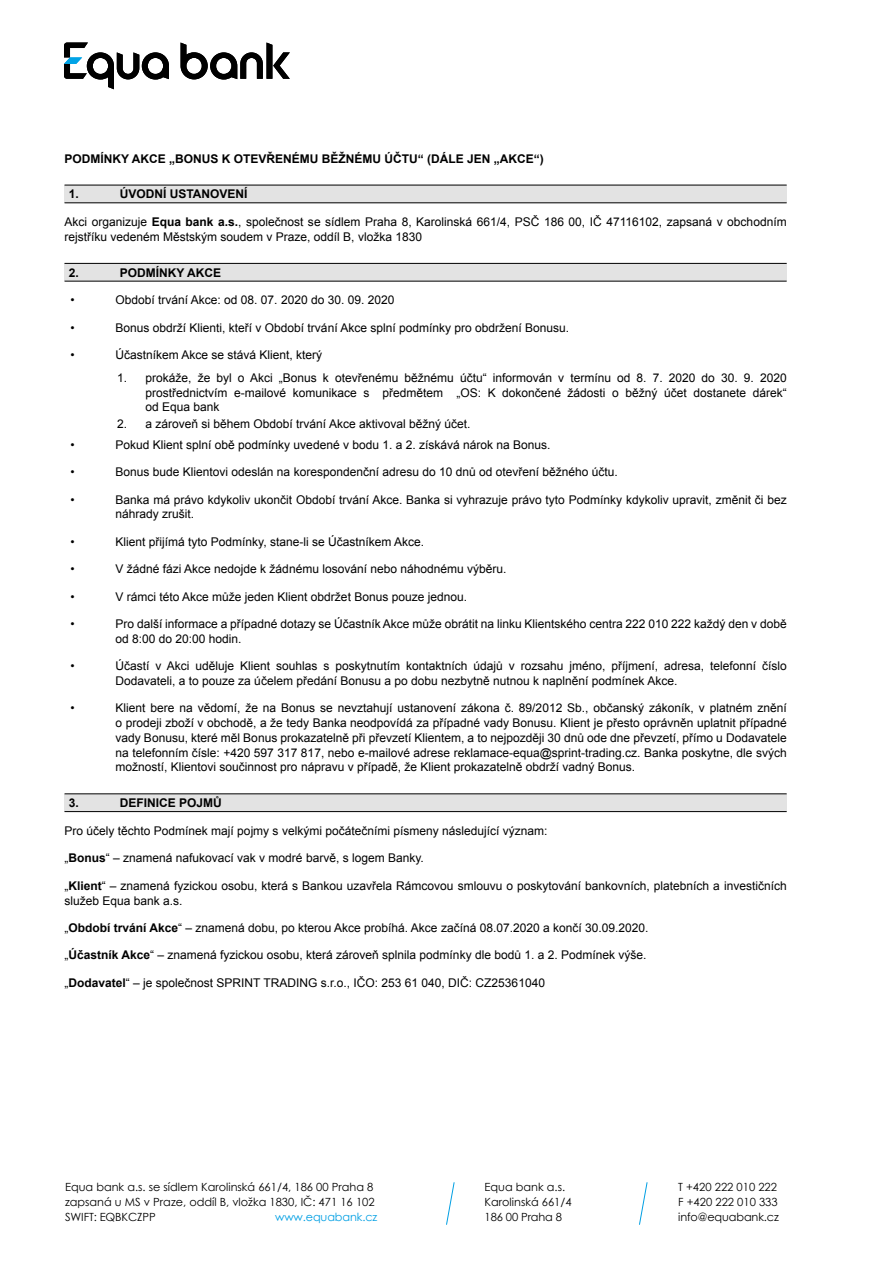
<style>
.page{position:relative;width:893px;height:1263px;background:#fff}
.page>*{position:absolute;margin:0;border:0;box-sizing:border-box;transform-origin:0 0}
.t1{font:12px/14.7px "Arial CE";color:#000}
.t2{font:700 12px "Arial CE";color:#000}
.t3{font:700 12px "Arial";color:#000}
.t4{font:11.25px/15px "Century Gothic";color:#000}
.t5{font:11.25px "Century Gothic";letter-spacing:-.01em;color:#009fe3}
.s1{font-weight:700}
</style>
<div class="page">
<svg style="left:446px;top:1182px;width:9px;height:43px"></svg>
<svg style="left:639px;top:1182px;width:9px;height:43px"></svg>
<svg style="left:181px;top:43px;width:109px;height:37px"></svg>
<svg style="left:64px;top:43px;width:105px;height:46px"></svg>
<div style="left:65px;top:185px;width:722px;height:18px;background:#e3e3e3"></div>
<hr style="left:65px;top:185px;width:722px;height:1px;background:#000">
<hr style="left:65px;top:202px;width:722px;height:1px;background:#000">
<div style="left:65px;top:263px;width:722px;height:18px;background:#e3e3e3"></div>
<hr style="left:65px;top:263px;width:722px;height:1px;background:#000">
<hr style="left:65px;top:281px;width:722px;height:1px;background:#000">
<div style="left:65px;top:794px;width:722px;height:18px;background:#e3e3e3"></div>
<hr style="left:65px;top:793px;width:722px;height:1px;background:#000">
<hr style="left:65px;top:811px;width:722px;height:1px;background:#000">
<p class="t2" style="left:65px;top:151px;width:481px">PODMÍNKY AKCE „BONUS K OTEVŘENÉMU BĚŽNÉMU ÚČTU“ (DÁLE JEN „AKCE“)</p>
<p class="t3" style="left:69px;top:186px;width:12px">1.</p>
<p class="t3" style="left:120px;top:186px;width:129px">ÚVODNÍ USTANOVENÍ</p>
<p class="t1" style="left:65px;top:215px;width:724px">Akci organizuje <span class="s1">Equa bank a.s.</span>, společnost se sídlem Praha 8, Karolinská 661/4, PSČ 186 00, IČ 47116102, zapsaná v obchodním rejstříku vedeném Městským soudem v Praze, oddíl B, vložka 1830</p>
<p class="t3" style="left:69px;top:264px;width:12px">2.</p>
<p class="t3" style="left:120px;top:264px;width:103px">PODMÍNKY AKCE</p>
<p class="t1" style="left:71px;top:293px;width:6px">•</p>
<p class="t1" style="left:116px;top:293px;width:280px">Období trvání Akce: od 08. 07. 2020 do 30. 09. 2020</p>
<p class="t1" style="left:71px;top:321px;width:6px">•</p>
<p class="t1" style="left:116px;top:321px;width:455px">Bonus obdrží Klienti, kteří v Období trvání Akce splní podmínky pro obdržení Bonusu.</p>
<p class="t1" style="left:71px;top:348px;width:6px">•</p>
<p class="t1" style="left:116px;top:348px;width:208px">Účastníkem Akce se stává Klient, který</p>
<p class="t1" style="left:146px;top:371px;width:643px;text-align:justify;text-indent:-28px">1. prokáže, že byl o Akci „Bonus k otevřenému běžnému účtu“ informován v termínu od 8. 7. 2020 do 30. 9. 2020 prostřednictvím e-mailové komunikace s předmětem „OS: K dokončené žádosti o běžný účet dostanete dárek“ od Equa bank</p>
<p class="t1" style="left:117px;top:416px;width:355px">2. a zároveň si během Období trvání Akce aktivoval běžný účet.</p>
<p class="t1" style="left:71px;top:437px;width:6px">•</p>
<p class="t1" style="left:116px;top:437px;width:436px">Pokud Klient splní obě podmínky uvedené v bodu 1. a 2. získává nárok na Bonus.</p>
<p class="t1" style="left:71px;top:465px;width:6px">•</p>
<p class="t1" style="left:116px;top:465px;width:504px">Bonus bude Klientovi odeslán na korespondenční adresu do 10 dnů od otevření běžného účtu.</p>
<p class="t1" style="left:71px;top:492px;width:6px">•</p>
<p class="t1" style="left:116px;top:492px;width:673px">Banka má právo kdykoliv ukončit Období trvání Akce. Banka si vyhrazuje právo tyto Podmínky kdykoliv upravit, změnit či bez náhrady zrušit.</p>
<p class="t1" style="left:71px;top:534px;width:6px">•</p>
<p class="t1" style="left:116px;top:534px;width:310px">Klient přijímá tyto Podmínky, stane-li se Účastníkem Akce.</p>
<p class="t1" style="left:71px;top:562px;width:6px">•</p>
<p class="t1" style="left:116px;top:562px;width:392px">V žádné fázi Akce nedojde k žádnému losování nebo náhodnému výběru.</p>
<p class="t1" style="left:71px;top:589px;width:6px">•</p>
<p class="t1" style="left:116px;top:589px;width:353px">V rámci této Akce může jeden Klient obdržet Bonus pouze jednou.</p>
<p class="t1" style="left:71px;top:617px;width:6px">•</p>
<p class="t1" style="left:116px;top:617px;width:673px">Pro další informace a případné dotazy se Účastník Akce může obrátit na linku Klientského centra 222 010 222 každý den v době od 8:00 do 20:00 hodin.</p>
<p class="t1" style="left:71px;top:659px;width:6px">•</p>
<p class="t1" style="left:116px;top:659px;width:673px">Účastí v Akci uděluje Klient souhlas s poskytnutím kontaktních údajů v rozsahu jméno, příjmení, adresa, telefonní číslo<br>Dodavateli, a to pouze za účelem předání Bonusu a po dobu nezbytně nutnou k naplnění podmínek Akce.</p>
<p class="t1" style="left:71px;top:701px;width:6px">•</p>
<p class="t1" style="left:116px;top:701px;width:673px;text-align:justify">Klient bere na vědomí, že na Bonus se nevztahují ustanovení zákona č. 89/2012 Sb., občanský zákoník, v platném znění o prodeji zboží v obchodě, a že tedy Banka neodpovídá za případné vady Bonusu. Klient je přesto oprávněn uplatnit případné vady Bonusu, které měl Bonus prokazatelně při převzetí Klientem, a to nejpozději 30 dnů ode dne převzetí, přímo u Dodavatele na telefonním čísle: +420 597 317 817, nebo e-mailové adrese reklamace-equa@sprint-trading.cz. Banka poskytne, dle svých možností, Klientovi součinnost pro nápravu v případě, že Klient prokazatelně obdrží vadný Bonus.</p>
<p class="t3" style="left:69px;top:795px;width:12px">3.</p>
<p class="t3" style="left:120px;top:795px;width:104px">DEFINICE POJMŮ</p>
<p class="t1" style="left:65px;top:823px;width:484px">Pro účely těchto Podmínek mají pojmy s velkými počátečními písmeny následující význam:</p>
<p class="t1" style="left:65px;top:851px;width:361px">„<span class="s1">Bonus</span>“ – znamená nafukovací vak v modré barvě, s logem Banky.</p>
<p class="t1" style="left:65px;top:878px;width:724px">„<span class="s1">Klient</span>“ – znamená fyzickou osobu, která s Bankou uzavřela Rámcovou smlouvu o poskytování bankovních, platebních a investičních služeb Equa bank a.s.</p>
<p class="t1" style="left:65px;top:921px;width:585px">„<span class="s1">Období trvání Akce</span>“ – znamená dobu, po kterou Akce probíhá. Akce začíná 08.07.2020 a končí 30.09.2020.</p>
<p class="t1" style="left:65px;top:948px;width:583px">„<span class="s1">Účastník Akce</span>“ – znamená fyzickou osobu, která zároveň splnila podmínky dle bodů 1. a 2. Podmínek výše.</p>
<p class="t1" style="left:65px;top:975px;width:482px">„<span class="s1">Dodavatel</span>“ – je společnost SPRINT TRADING s.r.o., IČO: 253 61 040, DIČ: CZ25361040</p>
<p class="t4" style="left:65px;top:1179px;width:311px;text-align:justify">Equa bank a.s. se sídlem Karolinská 661/4, 186 00 Praha 8 zapsaná u MS v Praze, oddíl B, vložka 1830, IČ: 471 16 102<br>SWIFT: EQBKCZPP</p>
<p class="t5" style="left:275px;top:1209px;width:104px">www.equabank.cz</p>
<p class="t4" style="left:485px;top:1179px;width:89px">Equa bank a.s.<br>Karolinská 661/4<br>186 00 Praha 8</p>
<p class="t4" style="left:678px;top:1179px;width:102px">T +420 222 010 222<br>F +420 222 010 333 info@equabank.cz</p>
</div>
